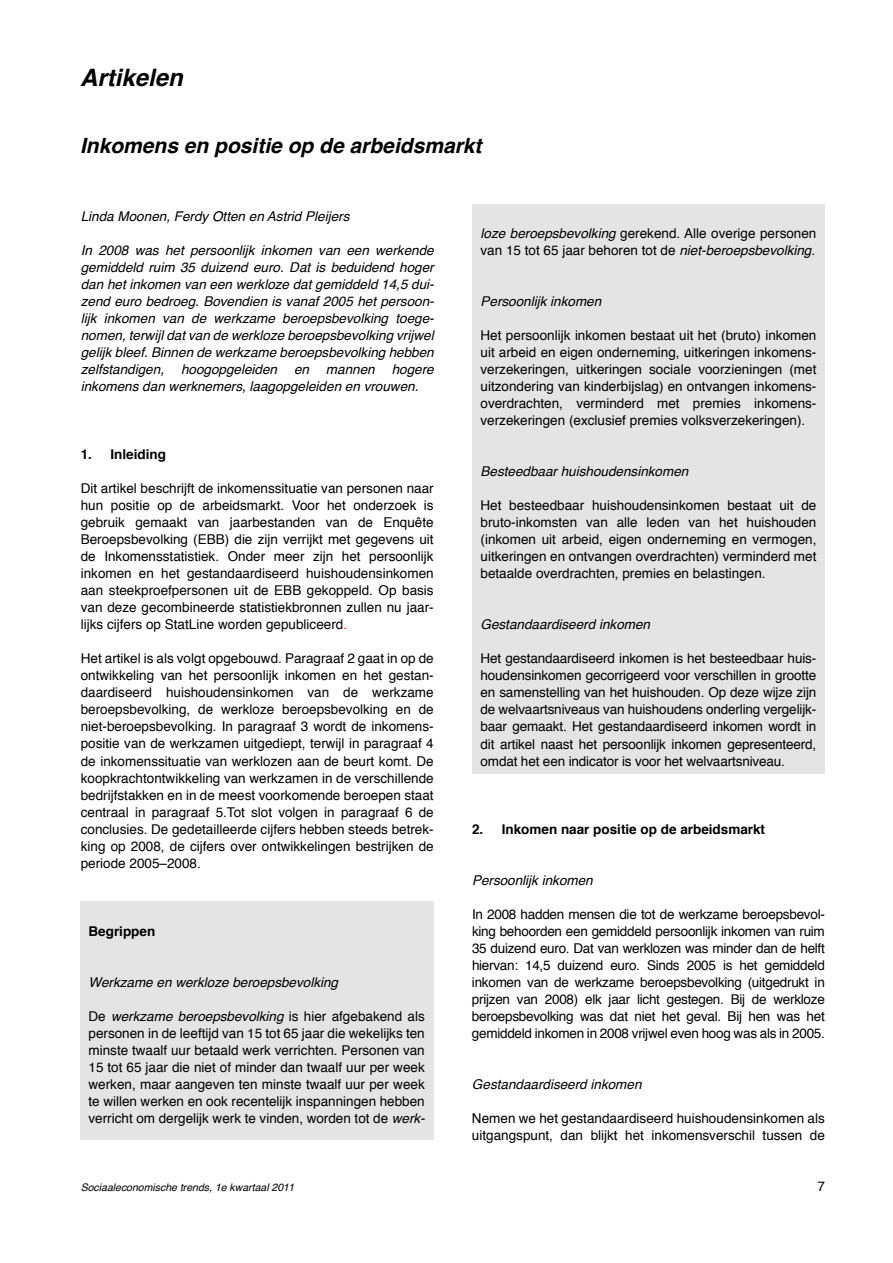
<style>
.page{position:relative;width:893px;height:1263px;background:#fff}
.page>*{position:absolute;margin:0;border:0;box-sizing:border-box;transform-origin:0 0}
.t1{font:italic 700 24px "Helvetica";color:#000}
.t2{font:italic 700 21px "Helvetica";color:#000}
.t3{font:13.5px/17px "Helvetica";color:#000;text-align:justify}
.t4{font:italic 13.5px/17px "Helvetica";color:#000;text-align:justify}
.t5{font:700 13.5px "Helvetica";color:#000}
.t6{font:italic 10.5px "Helvetica";color:#000}
.s1{color:#f00}
.s2{font-style:italic}
</style>
<div class="page">
<div style="left:80px;top:901px;width:353px;height:239px;background:#e3e4e4"></div>
<div style="left:472px;top:204px;width:353px;height:570px;background:#e3e4e4"></div>
<h1 class="t1" style="left:80px;top:58px;width:104px">Artikelen</h1>
<h2 class="t2" style="left:80px;top:128px;width:403px">Inkomens en positie op de arbeidsmarkt</h2>
<p class="t4" style="left:81px;top:208px;width:270px">Linda Moonen, Ferdy Otten en Astrid Pleijers</p>
<p class="t4" style="left:81px;top:242px;width:355px">In 2008 was het persoonlijk inkomen van een werkende gemiddeld ruim 35 duizend euro. Dat is beduidend hoger dan het inkomen van een werkloze dat gemiddeld 14,5 dui&shy;zend euro bedroeg. Bovendien is vanaf 2005 het persoon&shy;lijk inkomen van de werkzame beroepsbevolking toege&shy;nomen, terwijl dat van de werkloze beroepsbevolking vrijwel gelijk bleef. Binnen de werkzame beroepsbevolking hebben zelfstandigen,</p>
<p class="t4" style="left:81px;top:361px;width:354px;text-indent:311px">hogere inkomens dan werknemers, laagopgeleiden en vrouwen.</p>
<p class="t4" style="left:181px;top:361px;width:98px">hoogopgeleiden</p>
<p class="t4" style="left:294px;top:361px;width:17px">en</p>
<p class="t4" style="left:326px;top:361px;width:50px">mannen</p>
<p class="t5" style="left:81px;top:444px;width:87px">1. Inleiding</p>
<p class="t3" style="left:81px;top:480px;width:354px">Dit artikel beschrijft de inkomenssituatie van personen naar hun positie op de arbeidsmarkt. Voor het onderzoek is gebruik gemaakt van jaarbestanden van de Enquête Beroepsbevolking (EBB) die zijn verrijkt met gegevens uit de Inkomensstatistiek. Onder meer zijn het persoonlijk inkomen en het gestandaardiseerd huishoudensinkomen aan steekproefpersonen uit de EBB gekoppeld. Op basis van deze gecombineerde statistiekbronnen zullen nu jaar&shy;lijks cijfers op StatLine worden gepubliceerd<span class="s1">.</span></p>
<p class="t3" style="left:81px;top:651px;width:354px">Het artikel is als volgt opgebouwd. Paragraaf 2 gaat in op de ontwikkeling van het persoonlijk inkomen en het gestan&shy;daardiseerd huishoudensinkomen van de werkzame beroepsbevolking, de werkloze beroepsbevolking en de niet-beroepsbevolking. In paragraaf 3 wordt de inkomens&shy;positie van de werkzamen uitgediept, terwijl in paragraaf 4 de inkomenssituatie van werklozen aan de beurt komt. De koopkrachtontwikkeling van werkzamen in de verschillende bedrijfstakken en in de meest voorkomende beroepen staat centraal in paragraaf 5.Tot slot volgen in paragraaf 6 de conclusies. De gedetailleerde cijfers hebben steeds betrek&shy;king op 2008, de cijfers over ontwikkelingen bestrijken de periode 2005–2008.</p>
<p class="t5" style="left:89px;top:920px;width:68px">Begrippen</p>
<p class="t4" style="left:89px;top:974px;width:251px">Werkzame en werkloze beroepsbevolking</p>
<p class="t3" style="left:89px;top:1008px;width:338px">De <span class="s2">werkzame beroepsbevolking</span> is hier afgebakend als personen in de leeftijd van 15 tot 65 jaar die wekelijks ten minste twaalf uur betaald werk verrichten. Personen van 15 tot 65 jaar die niet of minder dan twaalf uur per week werken, maar aangeven ten minste twaalf uur per week te willen werken en ook recentelijk inspanningen hebben verricht om dergelijk werk te vinden, worden tot de <span class="s2">werk-</span></p>
<p class="t3" style="left:480px;top:225px;width:337px"><span class="s2">loze beroepsbevolking</span> gerekend. Alle overige personen van 15 tot 65 jaar behoren tot de <span class="s2">niet-beroepsbevolking</span>.</p>
<p class="t4" style="left:480px;top:293px;width:122px">Persoonlijk inkomen</p>
<p class="t3" style="left:480px;top:327px;width:337px">Het persoonlijk inkomen bestaat uit het (bruto) inkomen uit arbeid en eigen onderneming, uitkeringen inkomens&shy;verzekeringen, uitkeringen sociale voorzieningen (met uitzondering van kinderbijslag) en ontvangen inkomens&shy;overdrachten, verminderd met premies inkomens&shy;verzekeringen (exclusief premies volksverzekeringen).</p>
<p class="t4" style="left:480px;top:463px;width:209px">Besteedbaar huishoudensinkomen</p>
<p class="t3" style="left:480px;top:497px;width:337px">Het besteedbaar huishoudensinkomen bestaat uit de bruto-inkomsten van alle leden van het huishouden (inkomen uit arbeid, eigen onderneming en vermogen, uitkeringen en ontvangen overdrachten) verminderd met betaalde overdrachten, premies en belastingen.</p>
<p class="t4" style="left:480px;top:616px;width:171px">Gestandaardiseerd inkomen</p>
<p class="t3" style="left:480px;top:651px;width:337px">Het gestandaardiseerd inkomen is het besteedbaar huis&shy;houdensinkomen gecorrigeerd voor verschillen in grootte en samenstelling van het huishouden. Op deze wijze zijn de welvaartsniveaus van huishoudens onderling vergelijk&shy;baar gemaakt. Het gestandaardiseerd inkomen wordt in dit artikel naast het persoonlijk inkomen gepresenteerd, omdat het een indicator is voor het welvaartsniveau.</p>
<p class="t5" style="left:472px;top:818px;width:295px">2. Inkomen naar positie op de arbeidsmarkt</p>
<p class="t4" style="left:472px;top:872px;width:122px">Persoonlijk inkomen</p>
<p class="t3" style="left:472px;top:906px;width:354px">In 2008 hadden mensen die tot de werkzame beroepsbevol&shy;king behoorden een gemiddeld persoonlijk inkomen van ruim 35 duizend euro. Dat van werklozen was minder dan de helft hiervan: 14,5 duizend euro. Sinds 2005 is het gemiddeld inkomen van de werkzame beroepsbevolking (uitgedrukt in prijzen van 2008) elk jaar licht gestegen. Bij de werkloze beroepsbevolking was dat niet het geval. Bij hen was het gemiddeld inkomen in 2008 vrijwel even hoog was als in 2005.</p>
<p class="t4" style="left:472px;top:1076px;width:171px">Gestandaardiseerd inkomen</p>
<p class="t3" style="left:472px;top:1110px;width:354px">Nemen we het gestandaardiseerd huishoudensinkomen als uitgangspunt, dan blijkt het inkomensverschil tussen de</p>
<p class="t6" style="left:81px;top:1179px;width:215px">Sociaaleconomische trends, 1e kwartaal 2011</p>
<p class="t3" style="left:817px;top:1178px;width:9px">7</p>
</div>
